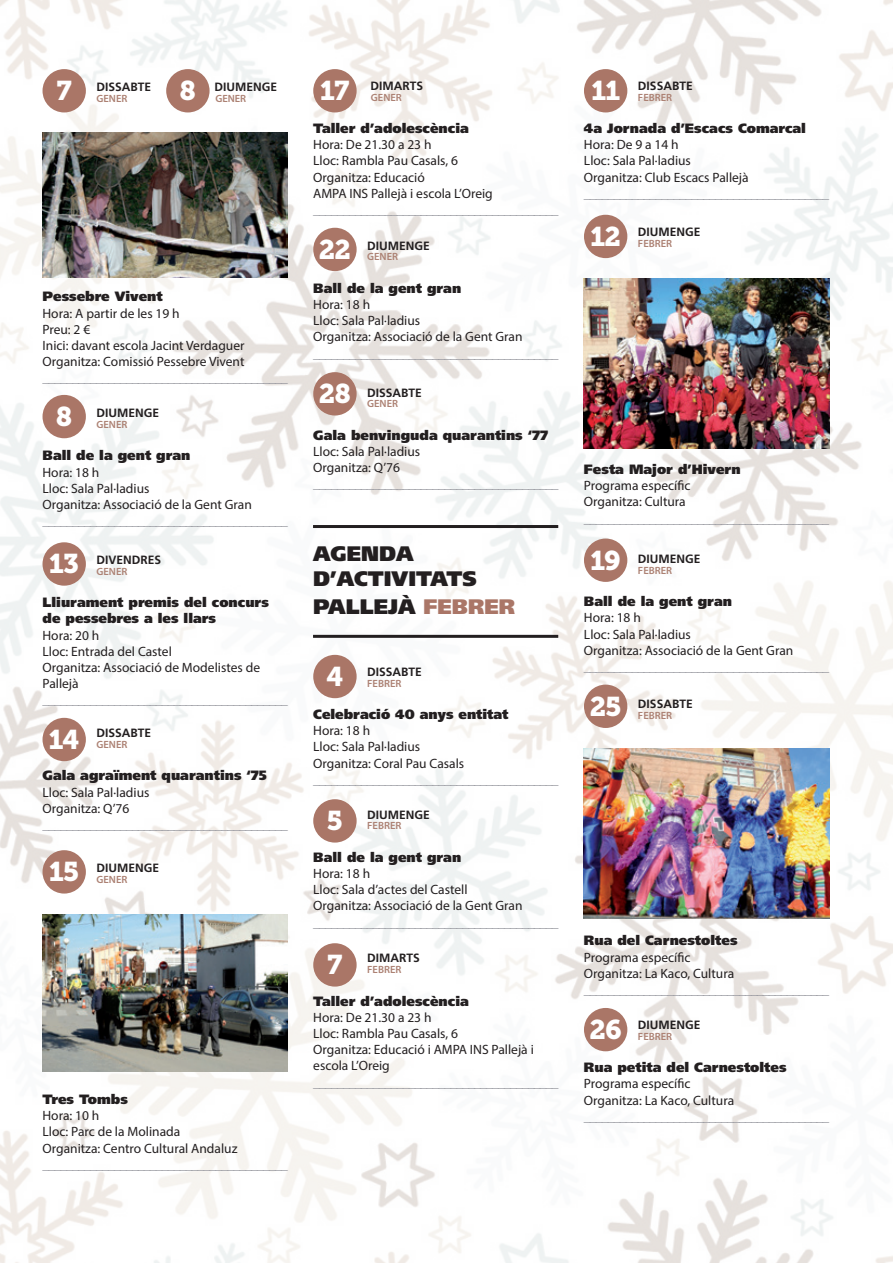
<style>
.page{position:relative;width:893px;height:1263px;background:#fff}
.page>*{position:absolute;margin:0;border:0;box-sizing:border-box;transform-origin:0 0}
.t1{font:27px "Museo Slab 900";letter-spacing:-.025em;color:#fff}
.t2{font:900 21px/26.1px "Frutiger LT Std";color:#231f20}
.t3{font:13.5px/16.2px "Myriad Pro";color:#231f20}
.t4{font:13.5px "Myriad Pro";color:#93949b}
.t5{font:900 13.5px/16.2px "Frutiger LT Std";color:#231f20}
.t6{font:700 12px "Frutiger LT Std";color:#231f20}
.t7{font:600 10.5px "Myriad Pro";color:#ac8173}
.s1{color:#aa7667}
</style>
<div class="page">
<img style="left:0;top:0;width:893px;height:1263px">
<div style="left:43px;top:395px;width:43px;height:43px;background:#aa7667;border-radius:50%"></div>
<div style="left:43px;top:718px;width:43px;height:43px;background:#aa7667;border-radius:50%"></div>
<div style="left:313px;top:228px;width:44px;height:43px;background:#aa7667;border-radius:50%"></div>
<div style="left:313px;top:372px;width:44px;height:43px;background:#aa7667;border-radius:50%"></div>
<div style="left:313px;top:943px;width:44px;height:43px;background:#aa7667;border-radius:50%"></div>
<div style="left:313px;top:655px;width:44px;height:43px;background:#aa7667;border-radius:50%"></div>
<div style="left:313px;top:799px;width:44px;height:43px;background:#aa7667;border-radius:50%"></div>
<div style="left:43px;top:850px;width:43px;height:43px;background:#aa7667;border-radius:50%"></div>
<div style="left:313px;top:69px;width:44px;height:43px;background:#aa7667;border-radius:50%"></div>
<hr style="left:313px;top:525px;width:245px;height:3px;background:#231f20">
<hr style="left:313px;top:635px;width:245px;height:3px;background:#231f20">
<div style="left:584px;top:215px;width:43px;height:43px;background:#aa7667;border-radius:50%"></div>
<div style="left:584px;top:538px;width:43px;height:44px;background:#aa7667;border-radius:50%"></div>
<div style="left:584px;top:685px;width:43px;height:43px;background:#aa7667;border-radius:50%"></div>
<div style="left:584px;top:1008px;width:43px;height:43px;background:#aa7667;border-radius:50%"></div>
<div style="left:43px;top:69px;width:43px;height:43px;background:#aa7667;border-radius:50%"></div>
<div style="left:166px;top:69px;width:44px;height:43px;background:#aa7667;border-radius:50%"></div>
<img style="left:43px;top:133px;width:245px;height:144px">
<div style="left:584px;top:69px;width:43px;height:43px;background:#aa7667;border-radius:50%"></div>
<img style="left:43px;top:914px;width:245px;height:157px">
<img style="left:584px;top:748px;width:245px;height:170px">
<div style="left:43px;top:542px;width:43px;height:44px;background:#aa7667;border-radius:50%"></div>
<img style="left:584px;top:278px;width:245px;height:170px">
<h1 class="t1" style="left:57px;top:75px;width:17px">7</h1>
<h1 class="t1" style="left:180px;top:75px;width:18px">8</h1>
<h1 class="t1" style="left:591px;top:75px;width:30px">11</h1>
<h1 class="t1" style="left:320px;top:75px;width:31px">17</h1>
<p class="t6" style="left:371px;top:79px;width:54px">DIMARTS</p>
<p class="t7" style="left:371px;top:90px;width:32px">GENER</p>
<p class="t5" style="left:313px;top:120px;width:157px">Taller d’adolescència</p>
<p class="t3" style="left:313px;top:136px;width:181px">Hora: De 21.30 a 23 h<br>Lloc: Rambla Pau Casals, 6<br>Organitza: Educació<br>AMPA INS Pallejà i escola L’Oreig</p>
<p class="t4" style="left:313px;top:201px;width:247px">_________________________________________</p>
<p class="t6" style="left:367px;top:238px;width:64px">DIUMENGE</p>
<p class="t7" style="left:367px;top:250px;width:32px">GENER</p>
<p class="t5" style="left:313px;top:280px;width:150px">Ball de la gent gran</p>
<p class="t3" style="left:313px;top:296px;width:211px">Hora: 18 h<br>Lloc: Sala Pal·ladius<br>Organitza: Associació de la Gent Gran</p>
<p class="t4" style="left:313px;top:345px;width:247px">_________________________________________</p>
<p class="t6" style="left:367px;top:385px;width:56px">DISSABTE</p>
<p class="t7" style="left:367px;top:397px;width:32px">GENER</p>
<p class="t5" style="left:313px;top:427px;width:236px">Gala benvinguda quarantins ‘77</p>
<p class="t3" style="left:313px;top:443px;width:108px">Lloc: Sala Pal·ladius<br>Organitza: Q’76</p>
<p class="t4" style="left:313px;top:475px;width:247px">_________________________________________</p>
<p class="t6" style="left:638px;top:79px;width:56px">DISSABTE</p>
<p class="t7" style="left:638px;top:90px;width:36px">FEBRER</p>
<p class="t5" style="left:584px;top:120px;width:224px">4a Jornada d’Escacs Comarcal</p>
<p class="t3" style="left:584px;top:136px;width:166px">Hora: De 9 a 14 h<br>Lloc: Sala Pal·ladius<br>Organitza: Club Escacs Pallejà</p>
<p class="t4" style="left:584px;top:185px;width:247px">_________________________________________</p>
<p class="t6" style="left:638px;top:225px;width:64px">DIUMENGE</p>
<p class="t7" style="left:638px;top:237px;width:36px">FEBRER</p>
<p class="t6" style="left:97px;top:80px;width:56px">DISSABTE</p>
<p class="t6" style="left:215px;top:80px;width:64px">DIUMENGE</p>
<p class="t7" style="left:97px;top:91px;width:32px">GENER</p>
<p class="t7" style="left:215px;top:91px;width:32px">GENER</p>
<h1 class="t1" style="left:590px;top:221px;width:32px">12</h1>
<h1 class="t1" style="left:319px;top:234px;width:34px">22</h1>
<p class="t5" style="left:43px;top:288px;width:122px">Pessebre Vivent</p>
<p class="t3" style="left:43px;top:305px;width:204px">Hora: A partir de les 19 h<br>Preu: 2 €<br>Inici: davant escola Jacint Verdaguer<br>Organitza: Comissió Pessebre Vivent</p>
<p class="t4" style="left:43px;top:369px;width:247px">_________________________________________</p>
<p class="t6" style="left:97px;top:406px;width:64px">DIUMENGE</p>
<p class="t7" style="left:97px;top:418px;width:32px">GENER</p>
<p class="t5" style="left:43px;top:448px;width:150px">Ball de la gent gran</p>
<p class="t3" style="left:43px;top:464px;width:211px">Hora: 18 h<br>Lloc: Sala Pal·ladius<br>Organitza: Associació de la Gent Gran</p>
<p class="t4" style="left:43px;top:512px;width:247px">_________________________________________</p>
<p class="t6" style="left:97px;top:553px;width:66px">DIVENDRES</p>
<p class="t7" style="left:97px;top:564px;width:32px">GENER</p>
<p class="t5" style="left:43px;top:594px;width:228px">Lliurament premis del concurs de pessebres a les llars</p>
<p class="t3" style="left:43px;top:627px;width:219px">Hora: 20 h<br>Lloc: Entrada del Castel<br>Organitza: Associació de Modelistes de<br>Pallejà</p>
<p class="t4" style="left:43px;top:691px;width:247px">_________________________________________</p>
<p class="t6" style="left:97px;top:726px;width:56px">DISSABTE</p>
<p class="t7" style="left:97px;top:738px;width:32px">GENER</p>
<p class="t5" style="left:43px;top:767px;width:226px">Gala agraïment quarantins ‘75</p>
<p class="t3" style="left:43px;top:784px;width:108px">Lloc: Sala Pal·ladius<br>Organitza: Q’76</p>
<p class="t4" style="left:43px;top:816px;width:247px">_________________________________________</p>
<p class="t6" style="left:97px;top:861px;width:64px">DIUMENGE</p>
<p class="t7" style="left:97px;top:872px;width:32px">GENER</p>
<h1 class="t1" style="left:319px;top:378px;width:34px">28</h1>
<h1 class="t1" style="left:56px;top:401px;width:18px">8</h1>
<p class="t5" style="left:584px;top:461px;width:158px">Festa Major d’Hivern</p>
<p class="t3" style="left:584px;top:477px;width:108px">Programa específic<br>Organitza: Cultura</p>
<p class="t4" style="left:584px;top:510px;width:247px">_________________________________________</p>
<p class="t6" style="left:638px;top:552px;width:64px">DIUMENGE</p>
<p class="t7" style="left:638px;top:564px;width:36px">FEBRER</p>
<p class="t5" style="left:584px;top:593px;width:150px">Ball de la gent gran</p>
<p class="t3" style="left:584px;top:609px;width:211px">Hora: 18 h<br>Lloc: Sala Pal·ladius<br>Organitza: Associació de la Gent Gran</p>
<p class="t4" style="left:584px;top:658px;width:247px">_________________________________________</p>
<p class="t6" style="left:638px;top:697px;width:56px">DISSABTE</p>
<p class="t7" style="left:638px;top:708px;width:36px">FEBRER</p>
<h2 class="t2" style="left:313px;top:541px;width:204px">AGENDA<br>D’ACTIVITATS<br>PALLEJÀ <span class="s1">FEBRER</span></h2>
<h1 class="t1" style="left:590px;top:544px;width:32px">19</h1>
<h1 class="t1" style="left:49px;top:548px;width:31px">13</h1>
<h1 class="t1" style="left:326px;top:661px;width:19px">4</h1>
<p class="t6" style="left:367px;top:664px;width:56px">DISSABTE</p>
<p class="t7" style="left:367px;top:676px;width:36px">FEBRER</p>
<p class="t5" style="left:313px;top:706px;width:197px">Celebració 40 anys entitat</p>
<p class="t3" style="left:313px;top:722px;width:152px">Hora: 18 h<br>Lloc: Sala Pal·ladius<br>Organitza: Coral Pau Casals</p>
<p class="t4" style="left:313px;top:771px;width:247px">_________________________________________</p>
<p class="t6" style="left:367px;top:807px;width:64px">DIUMENGE</p>
<p class="t7" style="left:367px;top:819px;width:36px">FEBRER</p>
<p class="t5" style="left:313px;top:849px;width:150px">Ball de la gent gran</p>
<p class="t3" style="left:313px;top:865px;width:211px">Hora: 18 h<br>Lloc: Sala d’actes del Castell<br>Organitza: Associació de la Gent Gran</p>
<p class="t4" style="left:313px;top:914px;width:247px">_________________________________________</p>
<p class="t6" style="left:367px;top:951px;width:54px">DIMARTS</p>
<p class="t7" style="left:367px;top:963px;width:36px">FEBRER</p>
<p class="t5" style="left:313px;top:992px;width:157px">Taller d’adolescència</p>
<p class="t3" style="left:313px;top:1009px;width:222px">Hora: De 21.30 a 23 h<br>Lloc: Rambla Pau Casals, 6<br>Organitza: Educació i AMPA INS Pallejà i escola L’Oreig</p>
<p class="t4" style="left:313px;top:1074px;width:247px">_________________________________________</p>
<h1 class="t1" style="left:590px;top:690px;width:33px">25</h1>
<h1 class="t1" style="left:49px;top:724px;width:33px">14</h1>
<h1 class="t1" style="left:327px;top:805px;width:17px">5</h1>
<h1 class="t1" style="left:49px;top:856px;width:31px">15</h1>
<p class="t5" style="left:584px;top:932px;width:155px">Rua del Carnestoltes</p>
<p class="t3" style="left:584px;top:949px;width:152px">Programa específic<br>Organitza: La Kaco, Cultura</p>
<p class="t4" style="left:584px;top:981px;width:247px">_________________________________________</p>
<p class="t6" style="left:638px;top:1018px;width:64px">DIUMENGE</p>
<p class="t7" style="left:638px;top:1029px;width:36px">FEBRER</p>
<p class="t5" style="left:584px;top:1059px;width:204px">Rua petita del Carnestoltes</p>
<p class="t3" style="left:584px;top:1075px;width:152px">Programa específic<br>Organitza: La Kaco, Cultura</p>
<p class="t4" style="left:584px;top:1108px;width:247px">_________________________________________</p>
<h1 class="t1" style="left:327px;top:949px;width:17px">7</h1>
<h1 class="t1" style="left:589px;top:1014px;width:34px">26</h1>
<p class="t5" style="left:43px;top:1091px;width:87px">Tres Tombs</p>
<p class="t3" style="left:43px;top:1107px;width:196px">Hora: 10 h<br>Lloc: Parc de la Molinada<br>Organitza: Centro Cultural Andaluz</p>
<p class="t4" style="left:43px;top:1156px;width:247px">_________________________________________</p>
</div>
